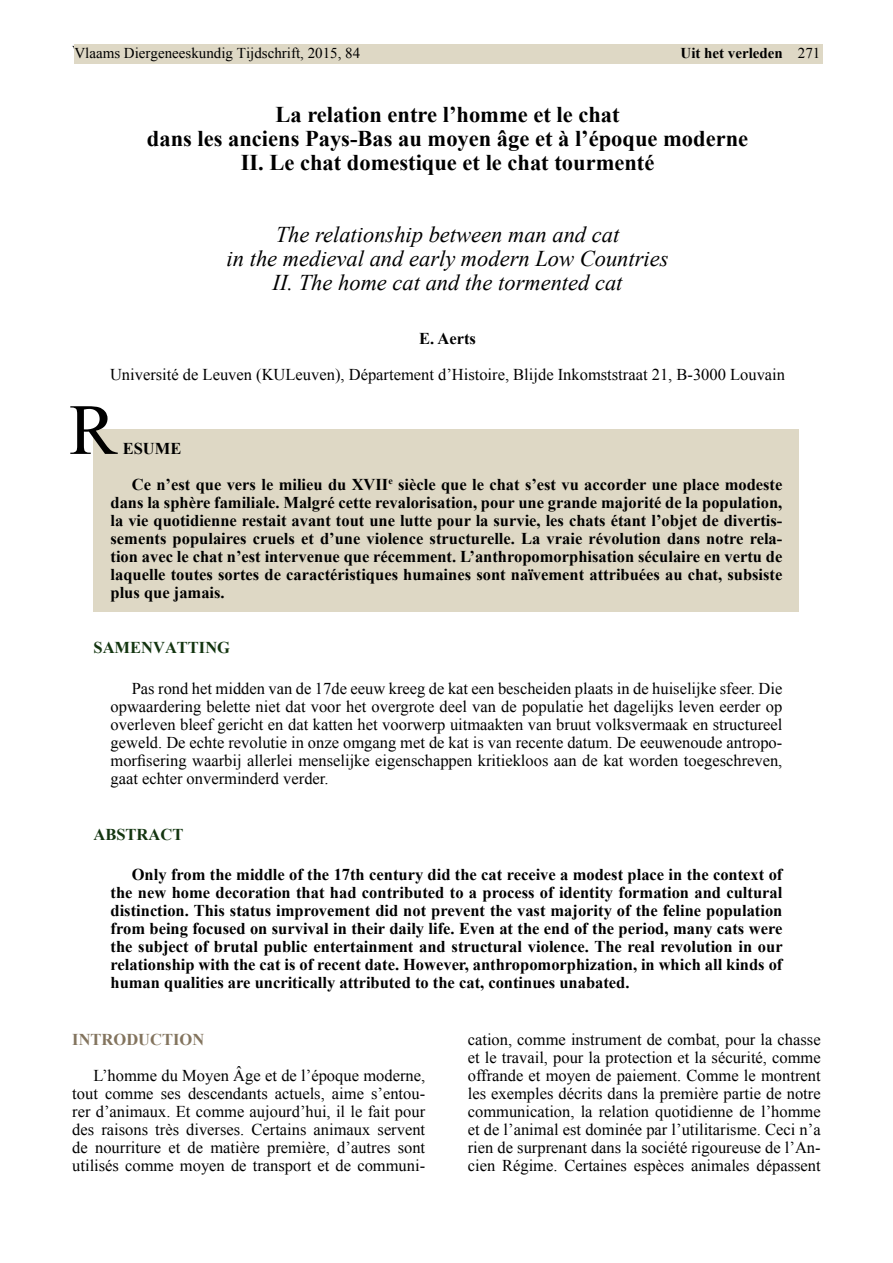
<style>
.page{position:relative;width:893px;height:1263px;background:#fff}
.page>*{position:absolute;margin:0;border:0;box-sizing:border-box;transform-origin:0 0}
.t1{font:72px "Times New Roman";color:#000}
.t2{font:700 22.5px/24px "Times New Roman";color:#000;text-align:center}
.t3{font:italic 22.5px/24px "Times New Roman";color:#000;text-align:center}
.t4{font:16.5px/18px "Times New Roman";color:#000;text-align:justify}
.t5{font:700 16.5px/18px "Times New Roman";color:#000;text-align:justify}
.t6{font:700 16.5px "Times New Roman";color:#133510}
.t7{font:700 16.5px "Times New Roman";color:#83745e}
.t8{font:15px "Times New Roman";color:#000}
.t9{font:700 15px "Times New Roman";color:#000}
.s1{font-weight:400}
</style>
<div class="page">
<div style="left:94px;top:429px;width:705px;height:183px;background:#ded8c5"></div>
<div style="left:74px;top:45px;width:749px;height:19px;background:#ded8c5"></div>
<p class="t8" style="left:72px;top:41px;width:287px">Vlaams Diergeneeskundig Tijdschrift, 2015, 84</p>
<p class="t8" style="left:796px;top:41px;width:24px">271</p>
<p class="t8" style="left:74px;top:43px;width:287px">Vlaams Diergeneeskundig Tijdschrift, 2015, 84</p>
<p class="t9" style="left:680px;top:43px;width:141px">Uit het verleden <span class="s1">271</span></p>
<h2 class="t2" style="left:147px;top:101px;width:603px">La relation entre l’homme et le chat<br>dans les anciens Pays-Bas au moyen âge et à l’époque moderne<br>II. Le chat domestique et le chat tourmenté</h2>
<h2 class="t3" style="left:227px;top:221px;width:443px">The relationship between man and cat<br>in the medieval and early modern Low Countries<br>II. The home cat and the tormented cat</h2>
<p class="t5" style="left:419px;top:329px;width:58px">E. Aerts</p>
<p class="t4" style="left:110px;top:365px;width:677px">Université de Leuven (KULeuven), Département d’Histoire, Blijde Inkomststraat 21, B-3000 Louvain</p>
<h1 class="t1" style="left:69px;top:381px;width:50px">R</h1>
<p class="t5" style="left:132px;top:430px;width:652px;line-height:35.7px;text-indent:-9px">ESUME<br>Ce n’est que vers le milieu du XVII<sup>e</sup> siècle que le chat s’est vu accorder une place modeste</p>
<p class="t5" style="left:111px;top:493px;width:673px">dans la sphère familiale. Malgré cette revalorisation, pour une grande majorité de la population, la vie quotidienne restait avant tout une lutte pour la survie, les chats étant l’objet de divertis&shy;sements populaires cruels et d’une violence structurelle. La vraie révolution dans notre rela&shy;tion avec le chat n’est intervenue que récemment. L’anthropomorphisation séculaire en vertu de laquelle toutes sortes de caractéristiques humaines sont naïvement attribuées au chat, subsiste plus que jamais.</p>
<p class="t6" style="left:94px;top:636px;width:138px">SAMENVATTING</p>
<p class="t4" style="left:111px;top:679px;width:673px;text-indent:21px">Pas rond het midden van de 17de eeuw kreeg de kat een bescheiden plaats in de huiselijke sfeer. Die opwaardering belette niet dat voor het overgrote deel van de populatie het dagelijks leven eerder op overleven bleef gericht en dat katten het voorwerp uitmaakten van bruut volksvermaak en structureel geweld. De echte revolutie in onze omgang met de kat is van recente datum. De eeuwenoude antropo&shy;morfisering waarbij allerlei menselijke eigenschappen kritiekloos aan de kat worden toegeschreven, gaat echter onverminderd verder.</p>
<p class="t6" style="left:94px;top:823px;width:91px">ABSTRACT</p>
<p class="t5" style="left:111px;top:865px;width:674px;text-indent:21px">Only from the middle of the 17th century did the cat receive a modest place in the context of the new home decoration that had contributed to a process of identity formation and cultural distinction. This status improvement did not prevent the vast majority of the feline population from being focused on survival in their daily life. Even at the end of the period, many cats were the subject of brutal public entertainment and structural violence. The real revolution in our relationship with the cat is of recent date. However, anthropomorphization, in which all kinds of human qualities are uncritically attributed to the cat, continues unabated.</p>
<p class="t7" style="left:72px;top:1028px;width:133px">INTRODUCTION</p>
<p class="t4" style="left:72px;top:1066px;width:354px;text-indent:21px">L’homme du Moyen Âge et de l’époque moderne, tout comme ses descendants actuels, aime s’entou&shy;rer d’animaux. Et comme aujourd’hui, il le fait pour des raisons très diverses. Certains animaux servent de nourriture et de matière première, d’autres sont utilisés comme moyen de transport et de communi-</p>
<p class="t4" style="left:468px;top:1030px;width:354px">cation, comme instrument de combat, pour la chasse et le travail, pour la protection et la sécurité, comme offrande et moyen de paiement. Comme le montrent les exemples décrits dans la première partie de notre communication, la relation quotidienne de l’homme et de l’animal est dominée par l’utilitarisme. Ceci n’a rien de surprenant dans la société rigoureuse de l’An&shy;cien Régime. Certaines espèces animales dépassent</p>
</div>
